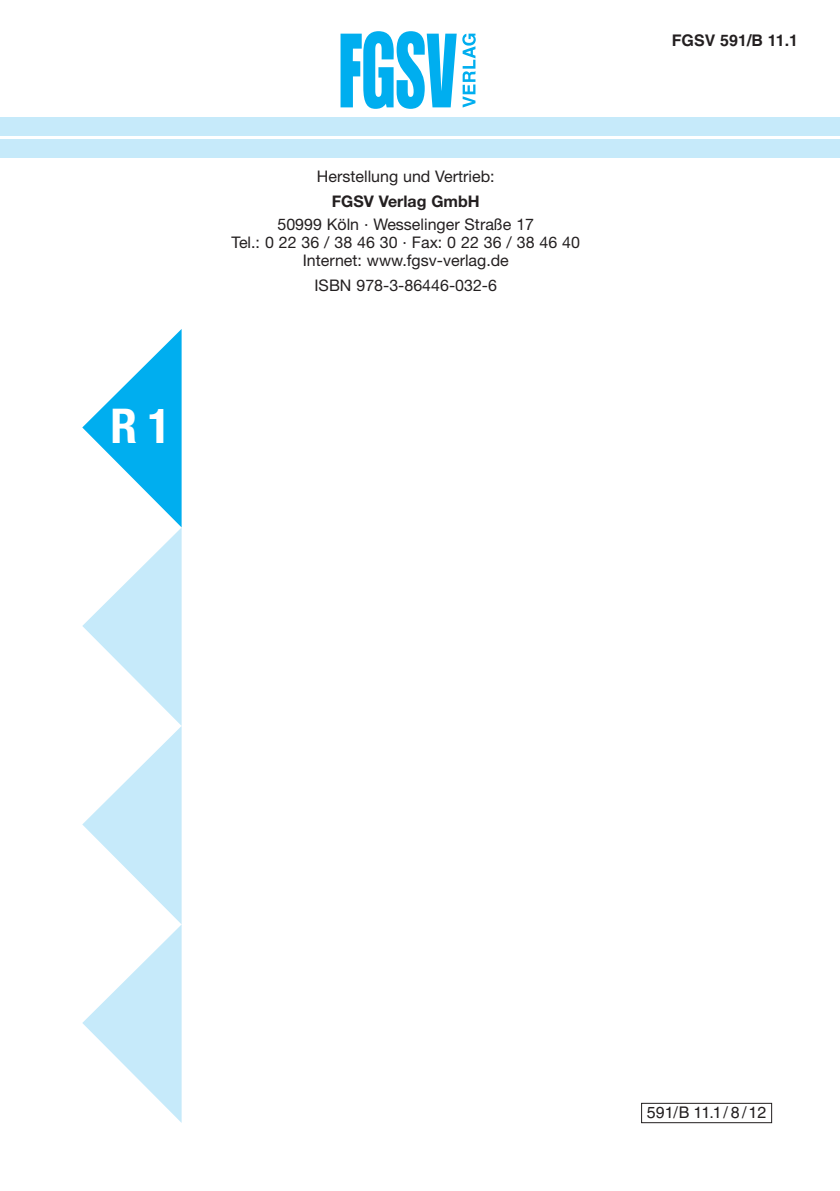
<style>
.page{position:relative;width:840px;height:1191px;background:#fff}
.page>*{position:absolute;margin:0;border:0;box-sizing:border-box;transform-origin:0 0}
.t1{font:700 condensed 48px "Helvetica Neue";color:#fff}
.t2{font:16px/18px "Helvetica Neue";color:#231f20;text-align:center}
.t3{font:700 16px "Helvetica Neue";color:#231f20}
.t4{font:16px "Helvetica";color:#231f20}
.t5{font:700 16px "Helvetica";color:#231f20}
</style>
<div class="page">
<div style="left:0;top:118px;width:839px;height:18px;background:#c6eafa"></div>
<div style="left:0;top:139px;width:839px;height:18px;background:#c6eafa"></div>
<svg style="left:462px;top:34px;width:13px;height:74px"></svg>
<svg style="left:340px;top:31px;width:116px;height:78px"></svg>
<svg style="left:82px;top:329px;width:99px;height:793px"></svg>
<div style="left:641px;top:1103px;width:130px;height:20px;border:1px solid #231f20"></div>
<h1 class="t1" style="left:111px;top:398px;width:62px">R1</h1>
<p class="t2" style="left:317px;top:168px;width:179px">Herstellung und Vertrieb:</p>
<p class="t3" style="left:331px;top:195px;width:149px">FGSV Verlag GmbH</p>
<p class="t2" style="left:231px;top:216px;width:349px">50999 Köln · Wesselinger Straße 17<br>Tel.: 0 22 36 / 38 46 30 · Fax: 0 22 36 / 38 46 40<br>Internet: www.fgsv-verlag.de</p>
<p class="t2" style="left:314px;top:277px;width:184px">ISBN 978-3-86446-032-6</p>
<p class="t5" style="left:671px;top:34px;width:128px">FGSV 591/B 11.1</p>
<p class="t4" style="left:646px;top:1106px;width:121px">591/B 11.1/ 8 /12</p>
</div>
